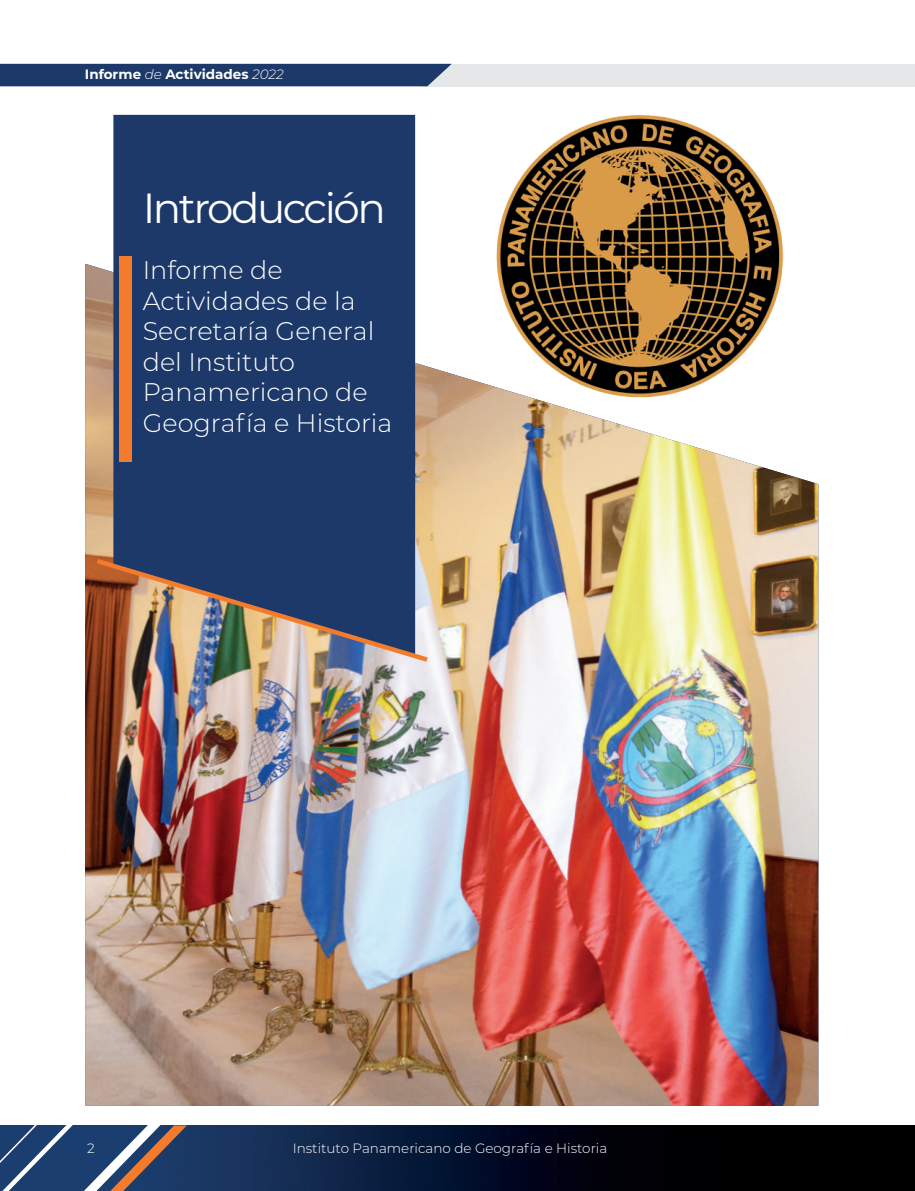
<style>
.page{position:relative;width:915px;height:1191px;background:#fff}
.page>*{position:absolute;margin:0;border:0;box-sizing:border-box;transform-origin:0 0}
.t1{font:42px "Montserrat";letter-spacing:-.06em;color:#fff}
.t2{font:300 25.5px/30.6px "Montserrat";color:#fff}
.t3{font:300 13.5px "Montserrat";color:#fff}
.t4{font:700 13.5px "Montserrat";color:#fff}
.s1{font-weight:300;font-style:italic}
</style>
<div class="page">
<div style="left:421px;top:64px;width:493px;height:22px;background:#e6e7e9"></div>
<img style="left:216px;top:1125px;width:698px;height:66px">
<div style="left:0;top:64px;width:451px;height:22px;background:#1d396a"></div>
<svg style="left:0;top:1125px;width:216px;height:66px"></svg>
<img style="left:85px;top:264px;width:733px;height:842px">
<div style="left:113px;top:115px;width:302px;height:440px;background:#1d396a"></div>
<img style="left:92px;top:555px;width:340px;height:110px">
<div style="left:119px;top:256px;width:13px;height:205px;background:#f47b2c"></div>
<img style="left:492px;top:115px;width:294px;height:292px">
<p class="t4" style="left:85px;top:65px;width:200px">Informe <span class="s1">de</span> Actividades <span class="s1">2022</span></p>
<h1 class="t1" style="left:143px;top:179px;width:244px">Introducción</h1>
<p class="t2" style="left:143px;top:254px;width:251px">Informe de<br>Actividades de la<br>Secretaría General del Instituto<br>Panamericano de<br>Geografía e Historia</p>
<p class="t3" style="left:87px;top:1139px;width:9px">2</p>
<p class="t3" style="left:293px;top:1139px;width:316px">Instituto Panamericano de Geografía e Historia</p>
</div>
